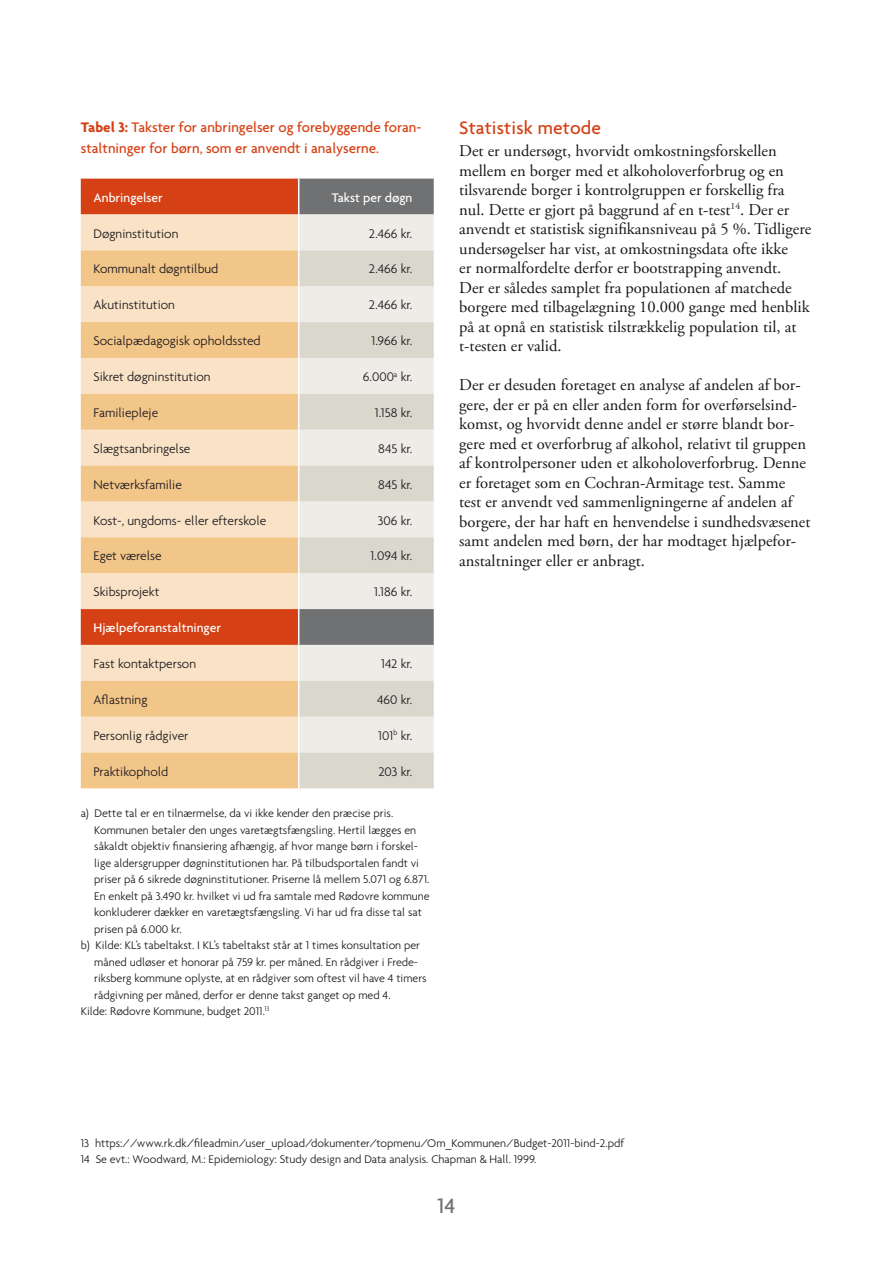
<style>
.page{position:relative;width:893px;height:1263px;background:#fff}
.page>*{position:absolute;margin:0;border:0;box-sizing:border-box;transform-origin:0 0}
.t1{font:500 22.5px "Agenda";color:#707173}
.Rubrik_2{font:500 19.5px "Agenda";letter-spacing:.01em;color:#d54115}
.Brødtext{font:16.5px/19.5px "Adobe Garamond Pro";color:#1a171c}
.Figurtitel{font:500 15px/21px "Agenda";color:#d54115}
.Tabeltekst{font:300 13.5px "Agenda";color:#1a171c}
.Tabeltekst-2{font:500 13.5px "Agenda";color:#fff}
.Fodnote{font:300 12px/16.5px "Agenda";color:#1a171c}
.s1{font-weight:700}
</style>
<div class="page">
<div style="left:81px;top:179px;width:217px;height:35px;background:#d54115"></div>
<div style="left:299px;top:179px;width:135px;height:35px;background:#707173"></div>
<div style="left:81px;top:214px;width:217px;height:36px;background:#f9e2c5"></div>
<div style="left:299px;top:214px;width:135px;height:36px;background:#edece6"></div>
<svg style="left:81px;top:250px;width:217px;height:538px;background:#f3c99d"></svg>
<svg style="left:299px;top:250px;width:135px;height:538px;background:#dcdbd4"></svg>
<p class="Figurtitel" style="left:81px;top:116px;width:342px"><span class="s1">Tabel 3:</span> Takster for anbringelser og forebyggende foran&shy;staltninger for børn, som er anvendt i analyserne.</p>
<p class="Tabeltekst-2" style="left:94px;top:189px;width:71px">Anbringelser</p>
<p class="Tabeltekst-2" style="left:332px;top:189px;width:82px">Takst per døgn</p>
<p class="Tabeltekst" style="left:94px;top:225px;width:86px">Døgninstitution</p>
<p class="Tabeltekst" style="left:369px;top:225px;width:45px">2.466 kr.</p>
<p class="Tabeltekst" style="left:94px;top:261px;width:126px">Kommunalt døgntilbud</p>
<p class="Tabeltekst" style="left:369px;top:261px;width:45px">2.466 kr.</p>
<p class="Tabeltekst" style="left:94px;top:297px;width:83px">Akutinstitution</p>
<p class="Tabeltekst" style="left:369px;top:297px;width:45px">2.466 kr.</p>
<p class="Tabeltekst" style="left:94px;top:333px;width:169px">Socialpædagogisk opholdssted</p>
<p class="Tabeltekst" style="left:372px;top:333px;width:42px">1.966 kr.</p>
<p class="Tabeltekst" style="left:94px;top:369px;width:119px">Sikret døgninstitution</p>
<p class="Tabeltekst" style="left:363px;top:369px;width:51px">6.000<sup>a</sup> kr.</p>
<p class="Tabeltekst" style="left:94px;top:405px;width:66px">Familiepleje</p>
<p class="Tabeltekst" style="left:375px;top:405px;width:39px">1.158 kr.</p>
<p class="Tabeltekst" style="left:94px;top:441px;width:98px">Slægtsanbringelse</p>
<p class="Tabeltekst" style="left:378px;top:441px;width:36px">845 kr.</p>
<p class="Tabeltekst" style="left:94px;top:476px;width:90px">Netværksfamilie</p>
<p class="Tabeltekst" style="left:378px;top:476px;width:36px">845 kr.</p>
<p class="Tabeltekst" style="left:94px;top:512px;width:174px">Kost-, ungdoms- eller efterskole</p>
<p class="Tabeltekst" style="left:378px;top:512px;width:36px">306 kr.</p>
<p class="Tabeltekst" style="left:94px;top:548px;width:70px">Eget værelse</p>
<p class="Tabeltekst" style="left:371px;top:548px;width:43px">1.094 kr.</p>
<p class="Tabeltekst" style="left:94px;top:584px;width:67px">Skibsprojekt</p>
<p class="Tabeltekst" style="left:374px;top:584px;width:40px">1.186 kr.</p>
<p class="Tabeltekst-2" style="left:94px;top:619px;width:129px">Hjælpeforanstaltninger</p>
<p class="Tabeltekst" style="left:94px;top:656px;width:104px">Fast kontaktperson</p>
<p class="Tabeltekst" style="left:381px;top:656px;width:33px">142 kr.</p>
<p class="Tabeltekst" style="left:94px;top:692px;width:55px">Aflastning</p>
<p class="Tabeltekst" style="left:377px;top:692px;width:37px">460 kr.</p>
<p class="Tabeltekst" style="left:94px;top:727px;width:97px">Personlig rådgiver</p>
<p class="Tabeltekst" style="left:378px;top:727px;width:36px">101<sup>b</sup> kr.</p>
<p class="Tabeltekst" style="left:94px;top:763px;width:76px">Praktikophold</p>
<p class="Tabeltekst" style="left:378px;top:763px;width:36px">203 kr.</p>
<p class="Fodnote" style="left:94px;top:805px;width:337px;text-indent:-14px">a) Dette tal er en tilnærmelse, da vi ikke kender den præcise pris.<br>Kommunen betaler den unges varetægtsfængsling. Hertil lægges en såkaldt objektiv finansiering afhængig, af hvor mange børn i forskel&shy;lige aldersgrupper døgninstitutionen har. På tilbudsportalen fandt vi priser på 6 sikrede døgninstitutioner. Priserne lå mellem 5.071 og 6.871.<br>En enkelt på 3.490 kr. hvilket vi ud fra samtale med Rødovre kommune konkluderer dækker en varetægtsfængsling. Vi har ud fra disse tal sat prisen på 6.000 kr.</p>
<p class="Fodnote" style="left:94px;top:937px;width:334px;text-indent:-14px">b) Kilde: KL’s tabeltakst. I KL’s tabeltakst står at 1 times konsultation per måned udløser et honorar på 759 kr. per måned. En rådgiver i Frede&shy;riksberg kommune oplyste, at en rådgiver som oftest vil have 4 timers rådgivning per måned, derfor er denne takst ganget op med 4.</p>
<p class="Fodnote" style="left:81px;top:1003px;width:190px">Kilde: Rødovre Kommune, budget 2011.<sup>13</sup></p>
<p class="Rubrik_2" style="left:459px;top:115px;width:143px">Statistisk metode</p>
<p class="Brødtext" style="left:459px;top:142px;width:353px">Det er undersøgt, hvorvidt omkostningsforskellen mellem en borger med et alkoholoverforbrug og en tilsvarende borger i kontrolgruppen er forskellig fra nul. Dette er gjort på baggrund af en t-test<sup>14</sup>. Der er anvendt et statistisk signifikansniveau på 5 %. Tidligere undersøgelser har vist, at omkostningsdata ofte ikke<br>er normalfordelte derfor er bootstrapping anvendt.<br>Der er således samplet fra populationen af matchede borgere med tilbagelægning 10.000 gange med henblik på at opnå en statistisk tilstrækkelig population til, at t-testen er valid.</p>
<p class="Brødtext" style="left:459px;top:376px;width:353px">Der er desuden foretaget en analyse af andelen af bor&shy;gere, der er på en eller anden form for overførselsind&shy;komst, og hvorvidt denne andel er større blandt bor&shy;gere med et overforbrug af alkohol, relativt til gruppen af kontrolpersoner uden et alkoholoverforbrug. Denne er foretaget som en Cochran-Armitage test. Samme test er anvendt ved sammenligningerne af andelen af borgere, der har haft en henvendelse i sundhedsvæsenet samt andelen med børn, der har modtaget hjælpefor&shy;anstaltninger eller er anbragt.</p>
<p class="Fodnote" style="left:81px;top:1134px;width:545px">13 https://www.rk.dk/fileadmin/user_upload/dokumenter/topmenu/Om_Kommunen/Budget-2011-bind-2.pdf</p>
<p class="Fodnote" style="left:81px;top:1151px;width:457px">14 Se evt.: Woodward, M.: Epidemiology: Study design and Data analysis. Chapman &amp; Hall. 1999.</p>
<h1 class="t1" style="left:437px;top:1192px;width:20px">14</h1>
</div>
